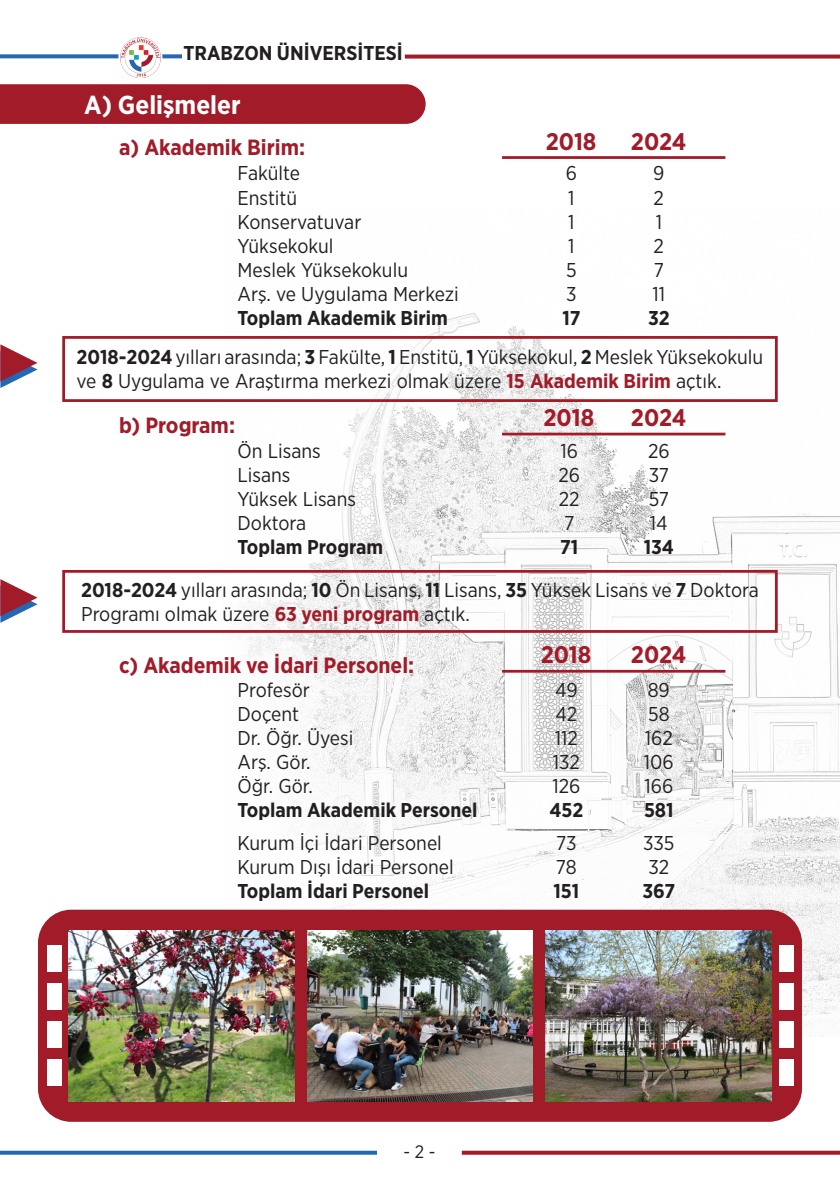
<style>
.page{position:relative;width:840px;height:1191px;background:#fff}
.page>*{position:absolute;margin:0;border:0;box-sizing:border-box;transform-origin:0 0}
.t1{font:700 26px "Gotham Narrow";color:#fff}
.t2{font:700 24px "Gotham Narrow";letter-spacing:-.005em;color:#a21b29}
.t3{font:700 22px "Gotham Narrow";color:#a21b29}
.t4{font:20px/24px "Gotham Narrow";color:#231f20}
.t5{font:700 20px "Gotham Narrow";color:#231f20}
.t6{font:18px "Gotham Narrow";color:#231f20}
.s1{font-weight:700}
.s2{font-weight:700;color:#a21b29}
</style>
<div class="page">
<img style="left:240px;top:313px;width:599px;height:724px">
<svg style="left:0;top:54px;width:182px;height:4px"></svg>
<svg style="left:404px;top:55px;width:435px;height:4px;background:#ac3440"></svg>
<svg style="left:118px;top:35px;width:44px;height:44px"></svg>
<img style="left:120px;top:37px;width:40px;height:40px">
<svg style="left:0;top:1150px;width:377px;height:4px;background:#4c82c0"></svg>
<svg style="left:461px;top:1150px;width:378px;height:4px;background:#b24450"></svg>
<hr style="left:501px;top:433px;width:224px;height:2px;background:#a21b29">
<hr style="left:501px;top:156px;width:224px;height:3px;background:#a21b29">
<hr style="left:501px;top:670px;width:224px;height:2px;background:#a21b29">
<div style="left:62px;top:336px;width:715px;height:66px;border:3px solid #a21b29"></div>
<div style="left:62px;top:570px;width:715px;height:63px;border:3px solid #a21b29"></div>
<div style="left:38px;top:909px;width:763px;height:212px;background:#a21b29;border-radius:33px"></div>
<img style="left:69px;top:930px;width:225px;height:171px">
<img style="left:307px;top:930px;width:225px;height:171px">
<img style="left:545px;top:930px;width:225px;height:171px">
<div style="left:778px;top:945px;width:15px;height:26px;background:#fff"></div>
<div style="left:778px;top:983px;width:15px;height:27px;background:#fff"></div>
<div style="left:778px;top:1021px;width:15px;height:27px;background:#fff"></div>
<div style="left:778px;top:1059px;width:15px;height:27px;background:#fff"></div>
<div style="left:47px;top:945px;width:14px;height:26px;background:#fff"></div>
<div style="left:47px;top:983px;width:14px;height:27px;background:#fff"></div>
<div style="left:47px;top:1021px;width:14px;height:27px;background:#fff"></div>
<div style="left:47px;top:1059px;width:14px;height:27px;background:#fff"></div>
<div style="left:0;top:84px;width:425px;height:40px;background:#a21b29"></div>
<p class="t5" style="left:183px;top:41px;width:221px">TRABZON ÜNİVERSİTESİ</p>
<p class="t1" style="left:84px;top:89px;width:158px">A) Gelişmeler</p>
<p class="t3" style="left:119px;top:133px;width:187px">a) Akademik Birim:</p>
<p class="t4" style="left:237px;top:161px;width:64px">Fakülte</p>
<p class="t4" style="left:237px;top:185px;width:61px">Enstitü</p>
<p class="t4" style="left:237px;top:209px;width:125px">Konservatuvar</p>
<p class="t4" style="left:237px;top:233px;width:97px">Yüksekokul</p>
<p class="t4" style="left:237px;top:257px;width:172px">Meslek Yüksekokulu</p>
<p class="t4" style="left:237px;top:281px;width:223px">Arş. ve Uygulama Merkezi</p>
<p class="t5" style="left:237px;top:305px;width:212px">Toplam Akademik Birim</p>
<p class="t2" style="left:545px;top:126px;width:52px">2018</p>
<p class="t2" style="left:630px;top:126px;width:57px">2024</p>
<p class="t4" style="left:565px;top:161px;width:13px">6</p>
<p class="t4" style="left:568px;top:185px;width:8px">1</p>
<p class="t4" style="left:568px;top:209px;width:8px">1</p>
<p class="t4" style="left:568px;top:233px;width:8px">1</p>
<p class="t4" style="left:566px;top:257px;width:12px">5</p>
<p class="t4" style="left:566px;top:281px;width:12px">3</p>
<p class="t5" style="left:562px;top:305px;width:20px">17</p>
<p class="t4" style="left:652px;top:161px;width:13px">9</p>
<p class="t4" style="left:653px;top:185px;width:12px">2</p>
<p class="t4" style="left:655px;top:209px;width:8px">1</p>
<p class="t4" style="left:653px;top:233px;width:12px">2</p>
<p class="t4" style="left:653px;top:257px;width:12px">7</p>
<p class="t4" style="left:652px;top:281px;width:14px">11</p>
<p class="t5" style="left:647px;top:305px;width:23px">32</p>
<p class="t4" style="left:77px;top:345px;width:688px"><span class="s1">2018-2024</span> yılları arasında; <span class="s1">3</span> Fakülte, <span class="s1">1</span> Enstitü, <span class="s1">1</span> Yüksekokul, <span class="s1">2</span> Meslek Yüksekokulu ve <span class="s1">8</span> Uygulama ve Araştırma merkezi olmak üzere <span class="s2">15 Akademik Birim</span> açtık.</p>
<p class="t3" style="left:119px;top:411px;width:117px">b) Program:</p>
<p class="t2" style="left:543px;top:402px;width:52px">2018</p>
<p class="t4" style="left:237px;top:438px;width:85px">Ön Lisans</p>
<p class="t4" style="left:237px;top:462px;width:54px">Lisans</p>
<p class="t4" style="left:237px;top:486px;width:120px">Yüksek Lisans</p>
<p class="t4" style="left:237px;top:510px;width:70px">Doktora</p>
<p class="t5" style="left:237px;top:534px;width:147px">Toplam Program</p>
<p class="t4" style="left:560px;top:438px;width:19px">16</p>
<p class="t4" style="left:558px;top:462px;width:23px">26</p>
<p class="t4" style="left:558px;top:486px;width:22px">22</p>
<p class="t4" style="left:563px;top:510px;width:12px">7</p>
<p class="t5" style="left:559px;top:534px;width:20px">71</p>
<p class="t2" style="left:630px;top:402px;width:57px">2024</p>
<p class="t4" style="left:647px;top:438px;width:23px">26</p>
<p class="t4" style="left:648px;top:462px;width:22px">37</p>
<p class="t4" style="left:648px;top:486px;width:22px">57</p>
<p class="t4" style="left:649px;top:510px;width:19px">14</p>
<p class="t5" style="left:643px;top:534px;width:32px">134</p>
<p class="t4" style="left:81px;top:578px;width:678px"><span class="s1">2018-2024</span> yılları arasında; <span class="s1">10</span> Ön Lisans, <span class="s1">11</span> Lisans, <span class="s1">35</span> Yüksek Lisans ve <span class="s1">7</span> Doktora<br>Programı olmak üzere <span class="s2">63 yeni program</span> açtık.</p>
<p class="t3" style="left:119px;top:651px;width:296px">c) Akademik ve İdari Personel:</p>
<p class="t4" style="left:237px;top:677px;width:74px">Profesör</p>
<p class="t4" style="left:237px;top:701px;width:63px">Doçent</p>
<p class="t4" style="left:237px;top:725px;width:117px">Dr. Öğr. Üyesi</p>
<p class="t4" style="left:237px;top:749px;width:75px">Arş. Gör.</p>
<p class="t4" style="left:237px;top:773px;width:77px">Öğr. Gör.</p>
<p class="t5" style="left:237px;top:796px;width:241px">Toplam Akademik Personel</p>
<p class="t4" style="left:237px;top:830px;width:206px">Kurum İçi İdari Personel</p>
<p class="t4" style="left:237px;top:854px;width:218px">Kurum Dışı İdari Personel</p>
<p class="t5" style="left:237px;top:878px;width:193px">Toplam İdari Personel</p>
<p class="t2" style="left:540px;top:639px;width:52px">2018</p>
<p class="t2" style="left:630px;top:639px;width:57px">2024</p>
<p class="t4" style="left:554px;top:677px;width:24px">49</p>
<p class="t4" style="left:555px;top:701px;width:23px">42</p>
<p class="t4" style="left:554px;top:725px;width:25px">112</p>
<p class="t4" style="left:552px;top:749px;width:29px">132</p>
<p class="t4" style="left:552px;top:773px;width:29px">126</p>
<p class="t5" style="left:549px;top:796px;width:35px">452</p>
<p class="t4" style="left:556px;top:830px;width:22px">73</p>
<p class="t4" style="left:555px;top:854px;width:22px">78</p>
<p class="t5" style="left:553px;top:878px;width:27px">151</p>
<p class="t4" style="left:647px;top:677px;width:24px">89</p>
<p class="t4" style="left:647px;top:701px;width:23px">58</p>
<p class="t4" style="left:644px;top:725px;width:29px">162</p>
<p class="t4" style="left:643px;top:749px;width:31px">106</p>
<p class="t4" style="left:644px;top:773px;width:30px">166</p>
<p class="t5" style="left:643px;top:796px;width:31px">581</p>
<p class="t4" style="left:642px;top:830px;width:33px">335</p>
<p class="t4" style="left:648px;top:854px;width:22px">32</p>
<p class="t5" style="left:642px;top:878px;width:34px">367</p>
<p class="t6" style="left:403px;top:1140px;width:34px">- 2 -</p>
</div>
